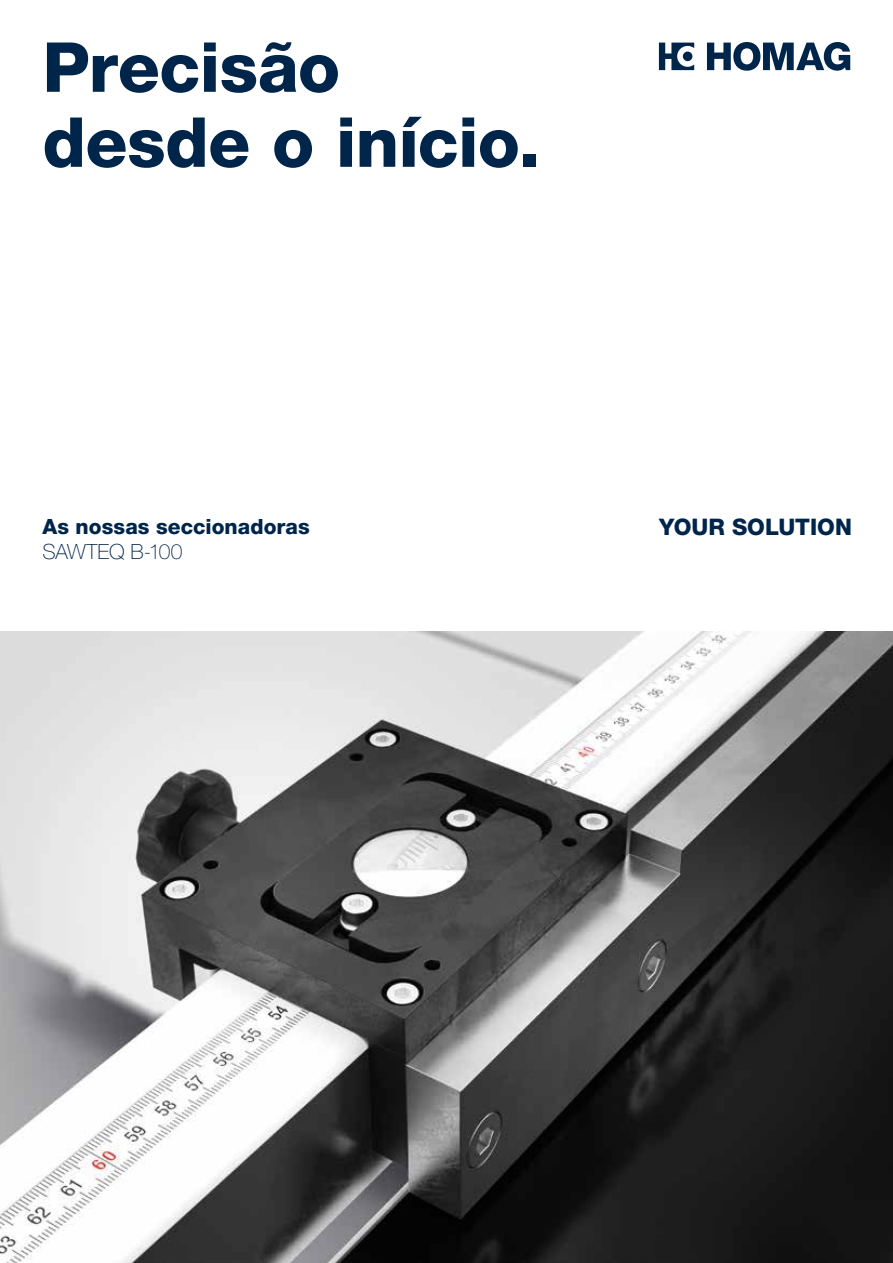
<style>
.page{position:relative;width:893px;height:1263px;background:#fff}
.page>*{position:absolute;margin:0;border:0;box-sizing:border-box;transform-origin:0 0}
.t1{font:800 69px/75px "Helvetica Neue LTW1 G";letter-spacing:-.01em;color:#00254b}
.t2{font:800 22.8px "Helvetica Neue LTW1 G";color:#00254b}
.t3{font:800 21px "Helvetica Neue LTW1 G";color:#00254b}
.t4{font:100 21px "Helvetica Neue LTW1 G";letter-spacing:-.01em;color:#00254b}
</style>
<div class="page">
<svg style="left:707px;top:42px;width:143px;height:29px"></svg>
<svg style="left:659px;top:43px;width:35px;height:27px"></svg>
<img style="left:0;top:631px;width:893px;height:632px">
<p class="t1" style="left:43px;top:30px;width:499px">Precisão desde o início.</p>
<p class="t3" style="left:43px;top:514px;width:269px">As nossas seccionadoras</p>
<p class="t2" style="left:659px;top:513px;width:194px">YOUR SOLUTION</p>
<p class="t4" style="left:43px;top:539px;width:141px">SAWTEQ B-100</p>
</div>
